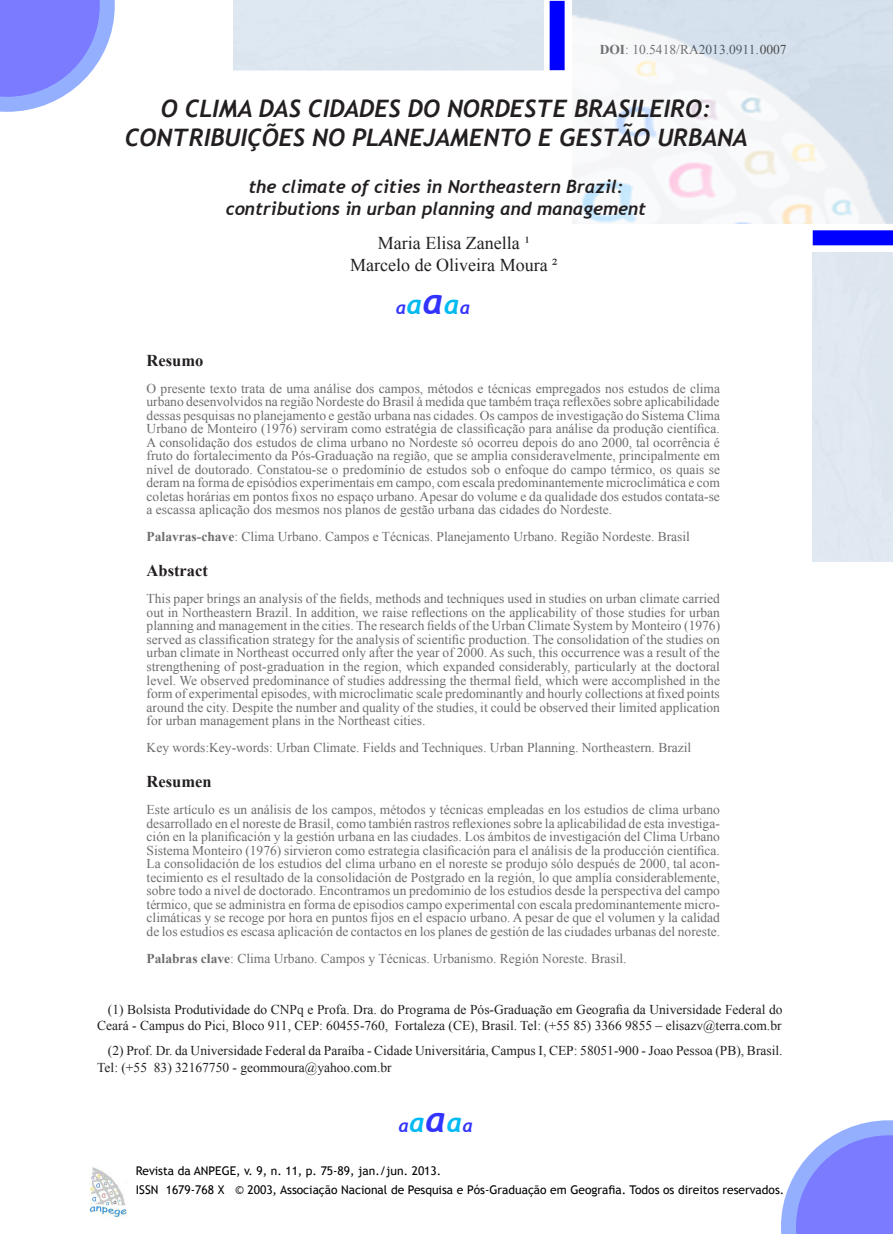
<style>
.page{position:relative;width:893px;height:1234px;background:#fff}
.page>*{position:absolute;margin:0;border:0;box-sizing:border-box;transform-origin:0 0}
.TÍTULO{font:italic 700 24px/28.8px "Trebuchet";color:#231f20;text-align:center}
.SUBTÍTULO_1{font:italic 700 18px/21.6px "Trebuchet";color:#231f20;text-align:center}
.t1{font:18px "Times New Roman";color:#231f20}
.SUBTÍTULO_2{font:italic 700 18px "Trebuchet";color:#33f}
.RESUMO{font:700 16.5px "Times New Roman";color:#231f20}
.RESUMO-2{font:13.5px/13.5px "Times New Roman";color:#6c6d70;text-align:justify}
.NOTAS_NO_FIM_DO_TEXT{font:13.5px/16.2px "Times New Roman";color:#231f20;text-align:right}
.RESUMO-3{font:13.5px "Times New Roman";color:#4d4d4d}
.t2{font:12px/18.9px "Trebuchet MS";color:#000}
.s1{font-weight:700}
.s2{font-size:27px;color:#00baf1}
.s3{font-size:36px}
</style>
<div class="page">
<img style="left:89px;top:1167px;width:38px;height:51px">
<img style="left:572px;top:0;width:321px;height:223px">
<div style="left:813px;top:230px;width:80px;height:15px;background:#00f"></div>
<div style="left:550px;top:1px;width:15px;height:69px;background:#00f"></div>
<svg style="left:781px;top:1120px;width:112px;height:113px"></svg>
<svg style="left:0;top:0;width:115px;height:112px"></svg>
<p class="RESUMO-3" style="left:600px;top:41px;width:188px"><span class="s1">DOI</span>: 10.5418/RA2013.0911. 0007</p>
<p class="TÍTULO" style="left:125px;top:95px;width:624px">O CLIMA DAS CIDADES DO NORDESTE BRASILEIRO:<br>CONTRIBUIÇÕES NO PLANEJAMENTO E GESTÃO URBANA</p>
<p class="SUBTÍTULO_1" style="left:226px;top:176px;width:422px">the climate of cities in Northeastern Brazil: contributions in urban planning and management</p>
<p class="t1" style="left:378px;top:231px;width:153px">Maria Elisa Zanella ¹</p>
<p class="t1" style="left:350px;top:253px;width:209px">Marcelo de Oliveira Moura ²</p>
<p class="SUBTÍTULO_2" style="left:396px;top:297px;width:76px">a<span class="s2">a</span><span class="s3">a</span><span class="s2">a</span>a</p>
<p class="RESUMO" style="left:147px;top:348px;width:58px">Resumo</p>
<p class="RESUMO-2" style="left:147px;top:381px;width:575px">O presente texto trata de uma análise dos campos, métodos e técnicas empregados nos estudos de clima urbano desenvolvidos na região Nordeste do Brasil à medida que também traça reflexões sobre aplicabilidade dessas pesquisas no planejamento e gestão urbana nas cidades. Os campos de investigação do Sistema Clima Urbano de Monteiro (1976) serviram como estratégia de classificação para análise da produção científica.<br>A consolidação dos estudos de clima urbano no Nordeste só ocorreu depois do ano 2000, tal ocorrência é fruto do fortalecimento da Pós-Graduação na região, que se amplia consideravelmente, principalmente em nível de doutorado. Constatou-se o predomínio de estudos sob o enfoque do campo térmico, os quais se deram na forma de episódios experimentais em campo, com escala predominantemente microclimática e com coletas horárias em pontos fixos no espaço urbano. Apesar do volume e da qualidade dos estudos contata-se a escassa aplicação dos mesmos nos planos de gestão urbana das cidades do Nordeste.</p>
<p class="RESUMO-2" style="left:147px;top:529px;width:545px"><span class="s1">Palavras-chave</span>: Clima Urbano. Campos e Técnicas. Planejamento Urbano. Região Nordeste. Brasil</p>
<p class="RESUMO" style="left:147px;top:559px;width:63px">Abstract</p>
<p class="RESUMO-2" style="left:147px;top:592px;width:575px">This paper brings an analysis of the fields, methods and techniques used in studies on urban climate carried out in Northeastern Brazil. In addition, we raise reflections on the applicability of those studies for urban planning and management in the cities. The research fields of the Urban Climate System by Monteiro (1976) served as classification strategy for the analysis of scientific production. The consolidation of the studies on urban climate in Northeast occurred only after the year of 2000. As such, this occurrence was a result of the strengthening of post-graduation in the region, which expanded considerably, particularly at the doctoral level. We observed predominance of studies addressing the thermal field, which were accomplished in the form of experimental episodes, with microclimatic scale predominantly and hourly collections at fixed points around the city. Despite the number and quality of the studies, it could be observed their limited application for urban management plans in the Northeast cities.</p>
<p class="RESUMO-2" style="left:147px;top:740px;width:546px">Key words:Key-words: Urban Climate. Fields and Techniques. Urban Planning. Northeastern. Brazil</p>
<p class="RESUMO" style="left:147px;top:770px;width:67px">Resumen</p>
<p class="RESUMO-2" style="left:147px;top:802px;width:575px">Este artículo es un análisis de los campos, métodos y técnicas empleadas en los estudios de clima urbano desarrollado en el noreste de Brasil, como también rastros reflexiones sobre la aplicabilidad de esta investiga&shy;ción en la planificación y la gestión urbana en las ciudades. Los ámbitos de investigación del Clima Urbano Sistema Monteiro (1976) sirvieron como estrategia clasificación para el análisis de la producción científica.<br>La consolidación de los estudios del clima urbano en el noreste se produjo sólo después de 2000, tal acon&shy;tecimiento es el resultado de la consolidación de Postgrado en la región, lo que amplía considerablemente, sobre todo a nivel de doctorado. Encontramos un predominio de los estudios desde la perspectiva del campo térmico, que se administra en forma de episodios campo experimental con escala predominantemente micro&shy;climáticas y se recoge por hora en puntos fijos en el espacio urbano. A pesar de que el volumen y la calidad de los estudios es escasa aplicación de contactos en los planes de gestión de las ciudades urbanas del noreste.</p>
<p class="RESUMO-2" style="left:147px;top:951px;width:482px"><span class="s1">Palabras clave</span>: Clima Urbano. Campos y Técnicas. Urbanismo. Región Noreste. Brasil.</p>
<p class="NOTAS_NO_FIM_DO_TEXT" style="left:97px;top:1000px;width:687px">(1) Bolsista Produtividade do CNPq e Profa. Dra. do Programa de Pós-Graduação em Geografia da Universidade Federal do<br>Ceará - Campus do Pici, Bloco 911, CEP: 60455-760, Fortaleza (CE), Brasil. Tel: (+55 85) 3366 9855 – elisazv@terra.com.br</p>
<p class="NOTAS_NO_FIM_DO_TEXT" style="left:97px;top:1042px;width:687px;text-align:left;text-indent:11px">(2) Prof. Dr. da Universidade Federal da Paraíba - Cidade Universitária, Campus I, CEP: 58051-900 - Joao Pessoa (PB), Brasil.<br>Tel: (+55 83) 32167750 - geommoura@yahoo.com.br</p>
<p class="SUBTÍTULO_2" style="left:399px;top:1114px;width:76px">a<span class="s2">a</span><span class="s3">a</span><span class="s2">a</span>a</p>
<p class="t2" style="left:136px;top:1161px;width:650px">Revista da ANPEGE, v. 9, n. 11, p. 75-89, jan./jun. 2013.<br>ISSN 1679-768 X © 2003, Associação Nacional de Pesquisa e Pós-Graduação em Geografia. Todos os direitos reservados.</p>
</div>
